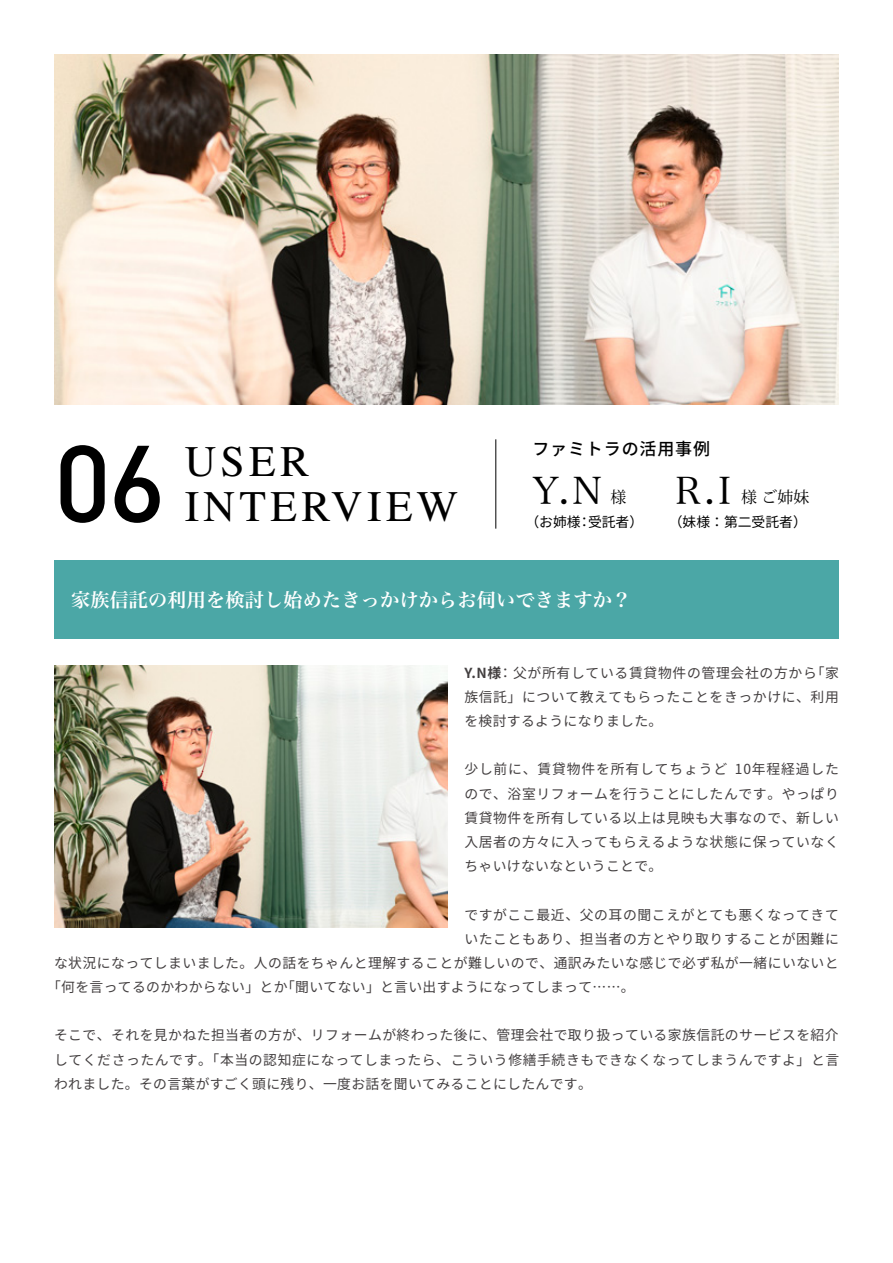
<style>
.page{position:relative;width:893px;height:1263px;background:#fff}
.page>*{position:absolute;margin:0;border:0;box-sizing:border-box;transform-origin:0 0}
.t1{font:500 107.4px "DIN";color:#000}
.t2{font:43.65px "Times LT Std";letter-spacing:.1em;color:#000}
.t3{font:37.2px "Hira Min Pro N W3";color:#000}
.t4{font:19.2px "Hira Min Pro W6";letter-spacing:.01em;color:#fff}
.t5{font:500 16.95px "Source Han Sans JP";letter-spacing:.05em;color:#000}
.t6{font:15.9px "Koz Min Pr 6 N";color:#000}
.t7{font:13.8px/24.2px "Source Han Sans JP";letter-spacing:.035em;color:#433f40;text-align:justify}
.t8{font:13.8px "Source Han Sans JP";color:#000}
.s1{font-weight:700}
</style>
<div class="page">
<img style="left:54px;top:54px;width:785px;height:351px">
<hr style="left:496px;top:439px;width:1px;height:90px;background:#000">
<div style="left:54px;top:560px;width:785px;height:79px;background:#4ba7a6"></div>
<img style="left:54px;top:665px;width:393px;height:263px">
<h1 class="t1" style="left:54px;top:415px;width:113px">06</h1>
<h2 class="t2" style="left:185px;top:436px;width:126px">USER</h2>
<h2 class="t2" style="left:185px;top:482px;width:275px">INTERVIEW</h2>
<p class="t5" style="left:532px;top:439px;width:179px">ファミトラの活用事例</p>
<h3 class="t3" style="left:532px;top:459px;width:71px">Y.N</h3>
<p class="t6" style="left:611px;top:488px;width:17px">様</p>
<p class="t8" style="left:525px;top:514px;width:119px">（お姉様：受託者）</p>
<h3 class="t3" style="left:676px;top:459px;width:57px">R.I</h3>
<p class="t6" style="left:741px;top:488px;width:70px">様 ご姉妹</p>
<p class="t8" style="left:669px;top:514px;width:140px">（妹様：第二受託者）</p>
<h3 class="t4" style="left:71px;top:583px;width:562px">家族信託の利用を検討し始めたきっかけからお伺いできますか？</h3>
<p class="t7" style="left:464px;top:661px;width:376px"><span class="s1">Y.N様</span>：父が所有している賃貸物件の管理会社の方から「家族信託」について教えてもらったことをきっかけに、利用を検討するようになりました。</p>
<p class="t7" style="left:464px;top:757px;width:376px">少し前に、賃貸物件を所有してちょうど 10年程経過したので、浴室リフォームを行うことにしたんです。やっぱり賃貸物件を所有している以上は見映も大事なので、新しい入居者の方々に入ってもらえるような状態に保っていなくちゃいけないなということで。</p>
<p class="t7" style="left:464px;top:903px;width:376px">ですがここ最近、父の耳の聞こえがとても悪くなってきて</p>
<p class="t7" style="left:464px;top:927px;width:376px">いたこともあり、担当者の方とやり取りすることが困難に</p>
<p class="t7" style="left:54px;top:951px;width:786px">な状況になってしまいました。人の話をちゃんと理解することが難しいので、通訳みたいな感じで必ず私が一緒にいないと</p>
<p class="t7" style="left:47px;top:975px;width:589px">「何を言ってるのかわからない」とか「聞いてない」と言い出すようになってしまって……。</p>
<p class="t7" style="left:54px;top:1024px;width:787px">そこで、それを見かねた担当者の方が、リフォームが終わった後に、管理会社で取り扱っている家族信託のサービスを紹介してくださったんです。「本当の認知症になってしまったら、こういう修繕手続きもできなくなってしまうんですよ」と言われました。その言葉がすごく頭に残り、一度お話を聞いてみることにしたんです。</p>
</div>
